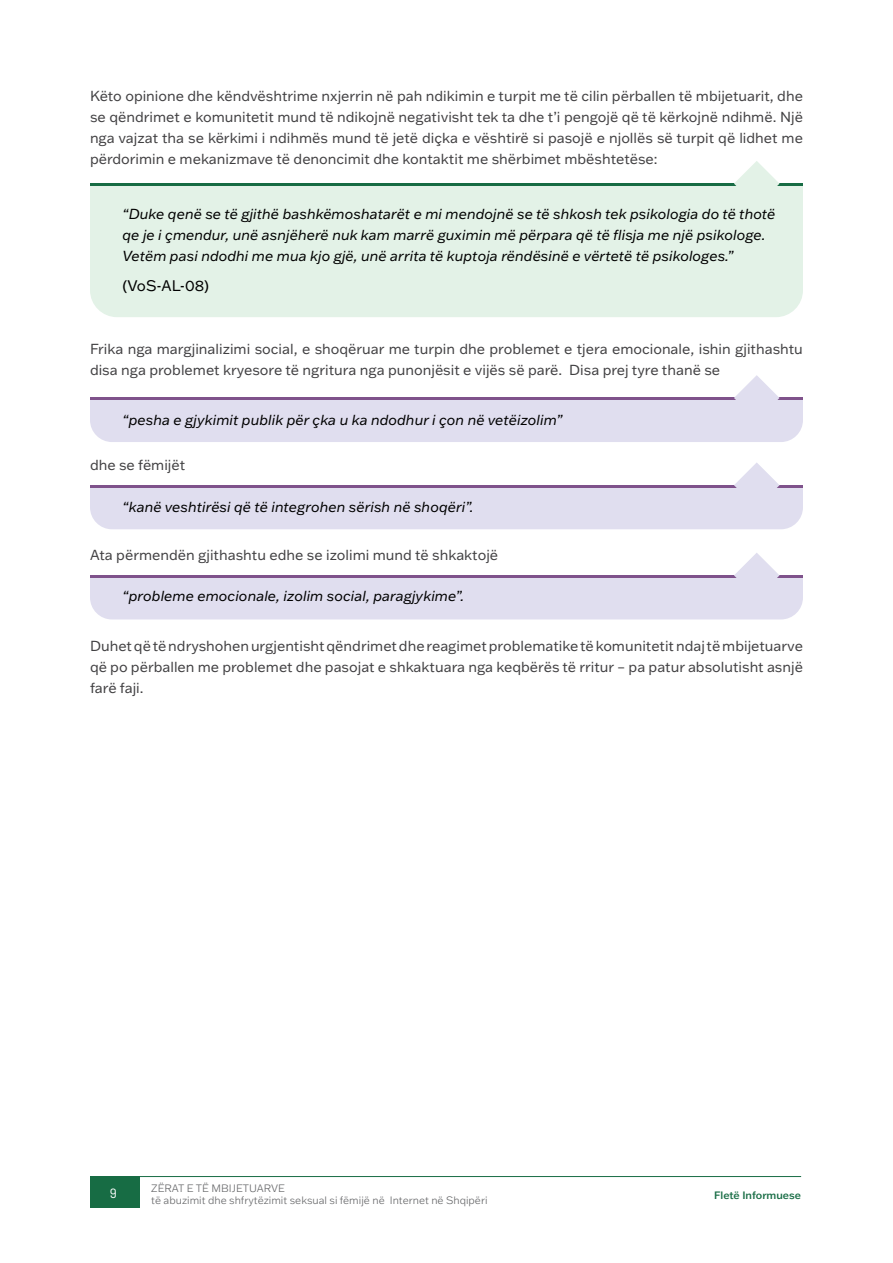
<style>
.page{position:relative;width:893px;height:1263px;background:#fff}
.page>*{position:absolute;margin:0;border:0;box-sizing:border-box;transform-origin:0 0}
.t1{font:15px "Franklin Gothic ATF";color:#000}
.t2{font:14.25px/21px "Franklin Gothic ATF";color:#414042;text-align:justify}
.t3{font:italic 14.25px/21px "Franklin Gothic ATF";color:#000}
.t4{font:13.5px "Barlow";color:#fff}
.t5{font:300 10.5px/12.6px "Franklin Gothic ATF";color:#636466}
.t6{font:500 10.5px "Franklin Gothic ATF";color:#176c44}
</style>
<div class="page">
<div style="left:90px;top:1176px;width:50px;height:31px;background:#176c44"></div>
<hr style="left:140px;top:1176px;width:661px;height:1px;background:#176c44">
<div style="left:90px;top:186px;width:713px;height:131px;background:#e3f2e7"></div>
<hr style="left:90px;top:184px;width:713px;height:2px;background:#176c44">
<svg style="left:734px;top:161px;width:45px;height:45px"></svg>
<svg style="left:90px;top:375px;width:713px;height:67px"></svg>
<svg style="left:90px;top:463px;width:713px;height:66px"></svg>
<svg style="left:90px;top:553px;width:713px;height:66px"></svg>
<p class="t2" style="left:90px;top:85px;width:714px">Këto opinione dhe këndvështrime nxjerrin në pah ndikimin e turpit me të cilin përballen të mbijetuarit, dhe se qëndrimet e komunitetit mund të ndikojnë negativisht tek ta dhe t’i pengojë që të kërkojnë ndihmë. Një nga vajzat tha se kërkimi i ndihmës mund të jetë diçka e vështirë si pasojë e njollës së turpit që lidhet me përdorimin e mekanizmave të denoncimit dhe kontaktit me shërbimet mbështetëse:</p>
<p class="t3" style="left:123px;top:203px;width:654px">“Duke qenë se të gjithë bashkëmoshatarët e mi mendojnë se të shkosh tek psikologia do të thotë qe je i çmendur, unë asnjëherë nuk kam marrë guximin më përpara që të flisja me një psikologe.<br>Vetëm pasi ndodhi me mua kjo gjë, unë arrita të kuptoja rëndësinë e vërtetë të psikologes.”</p>
<p class="t1" style="left:123px;top:275px;width:88px">(VoS-AL-08)</p>
<p class="t2" style="left:90px;top:338px;width:714px">Frika nga margjinalizimi social, e shoqëruar me turpin dhe problemet e tjera emocionale, ishin gjithashtu disa nga problemet kryesore të ngritura nga punonjësit e vijës së parë. Disa prej tyre thanë se</p>
<p class="t3" style="left:123px;top:409px;width:442px">“pesha e gjykimit publik për çka u ka ndodhur i çon në vetëizolim”</p>
<p class="t2" style="left:90px;top:454px;width:97px">dhe se fëmijët</p>
<p class="t3" style="left:123px;top:496px;width:353px">“kanë veshtirësi që të integrohen sërish në shoqëri”.</p>
<p class="t2" style="left:90px;top:544px;width:410px">Ata përmendën gjithashtu edhe se izolimi mund të shkaktojë</p>
<p class="t3" style="left:123px;top:585px;width:343px">“probleme emocionale, izolim social, paragjykime”.</p>
<p class="t2" style="left:90px;top:634px;width:714px">Duhet që të ndryshohen urgjentisht qëndrimet dhe reagimet problematike të komunitetit ndaj të mbijetuarve që po përballen me problemet dhe pasojat e shkaktuara nga keqbërës të rritur – pa patur absolutisht asnjë farë faji.</p>
<p class="t4" style="left:110px;top:1183px;width:9px">9</p>
<p class="t5" style="left:151px;top:1181px;width:338px">ZËRAT E TË MBIJETUARVE<br>të abuzimit dhe shfrytëzimit seksual si fëmijë në Internet në Shqipëri</p>
<p class="t6" style="left:714px;top:1188px;width:89px">Fletë Informuese</p>
</div>
